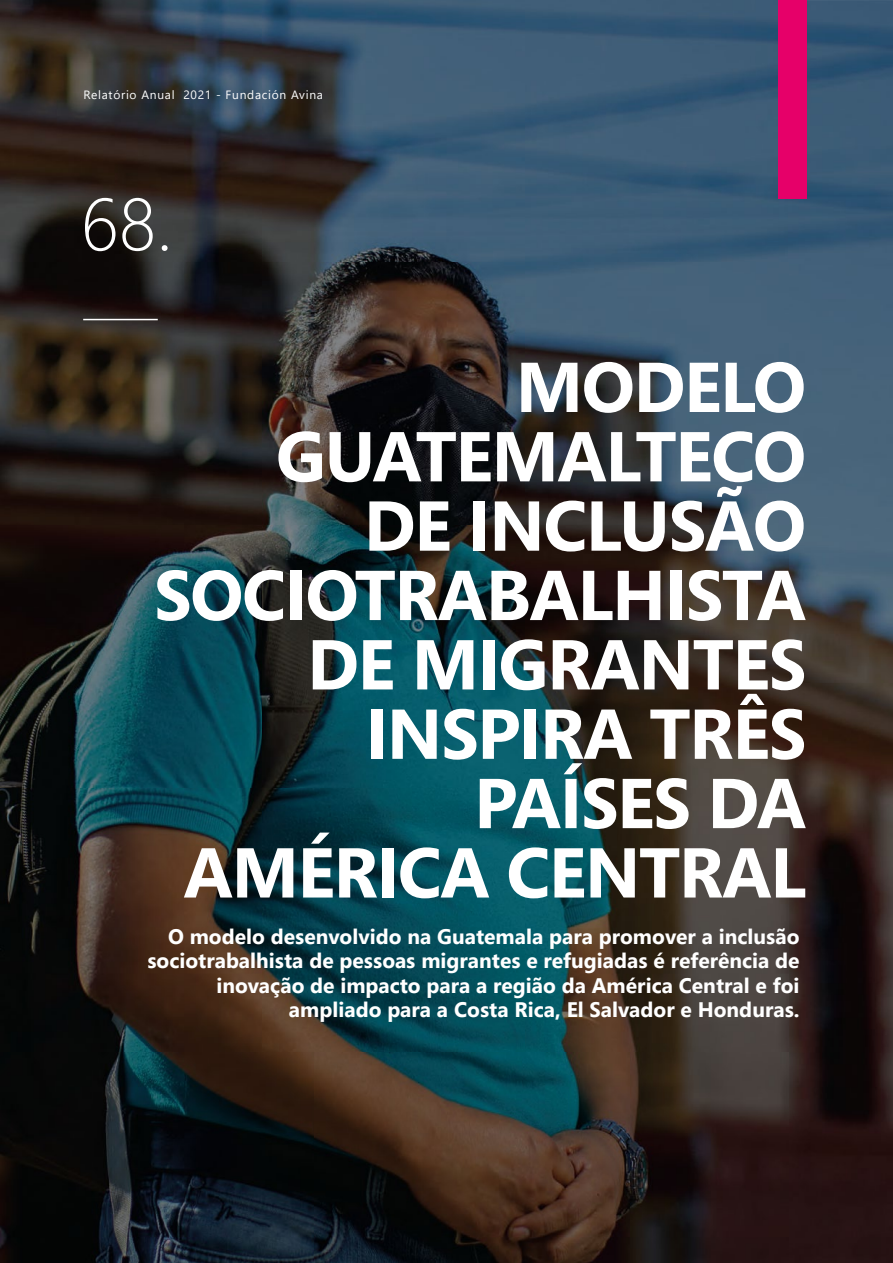
<style>
.page{position:relative;width:893px;height:1263px;background:#fff}
.page>*{position:absolute;margin:0;border:0;box-sizing:border-box;transform-origin:0 0}
.t1{font:300 73.65px "Segoe UI";color:#fff}
.t2{font:700 70.35px/69.3px "Segoe UI";letter-spacing:-.02em;color:#fff;text-align:right}
.t3{font:700 21px/24.3px "Segoe UI";color:#fff;text-align:right}
.t4{font:12px "Segoe UI";letter-spacing:.06em;color:#fff}
</style>
<div class="page">
<img style="left:0;top:0;width:893px;height:1263px">
<hr style="left:83px;top:319px;width:75px;height:1px;background:#fff">
<div style="left:778px;top:0;width:28px;height:199px;background:#e60069"></div>
<p class="t4" style="left:84px;top:84px;width:241px">Relatório Anual 2021 - Fundación Avina</p>
<h1 class="t1" style="left:81px;top:155px;width:94px">68.</h1>
<h2 class="t2" style="left:154px;top:350px;width:654px">MODELO<br>GUATEMALTECO<br>DE INCLUSÃO<br>SOCIOTRABALHISTA<br>DE MIGRANTES<br>INSPIRA TRÊS<br>PAÍSES DA<br>AMÉRICA CENTRAL</h2>
<p class="t3" style="left:147px;top:924px;width:654px">O modelo desenvolvido na Guatemala para promover a inclusão sociotrabalhista de pessoas migrantes e refugiadas é referência de inovação de impacto para a região da América Central e foi ampliado para a Costa Rica, El Salvador e Honduras.</p>
</div>
